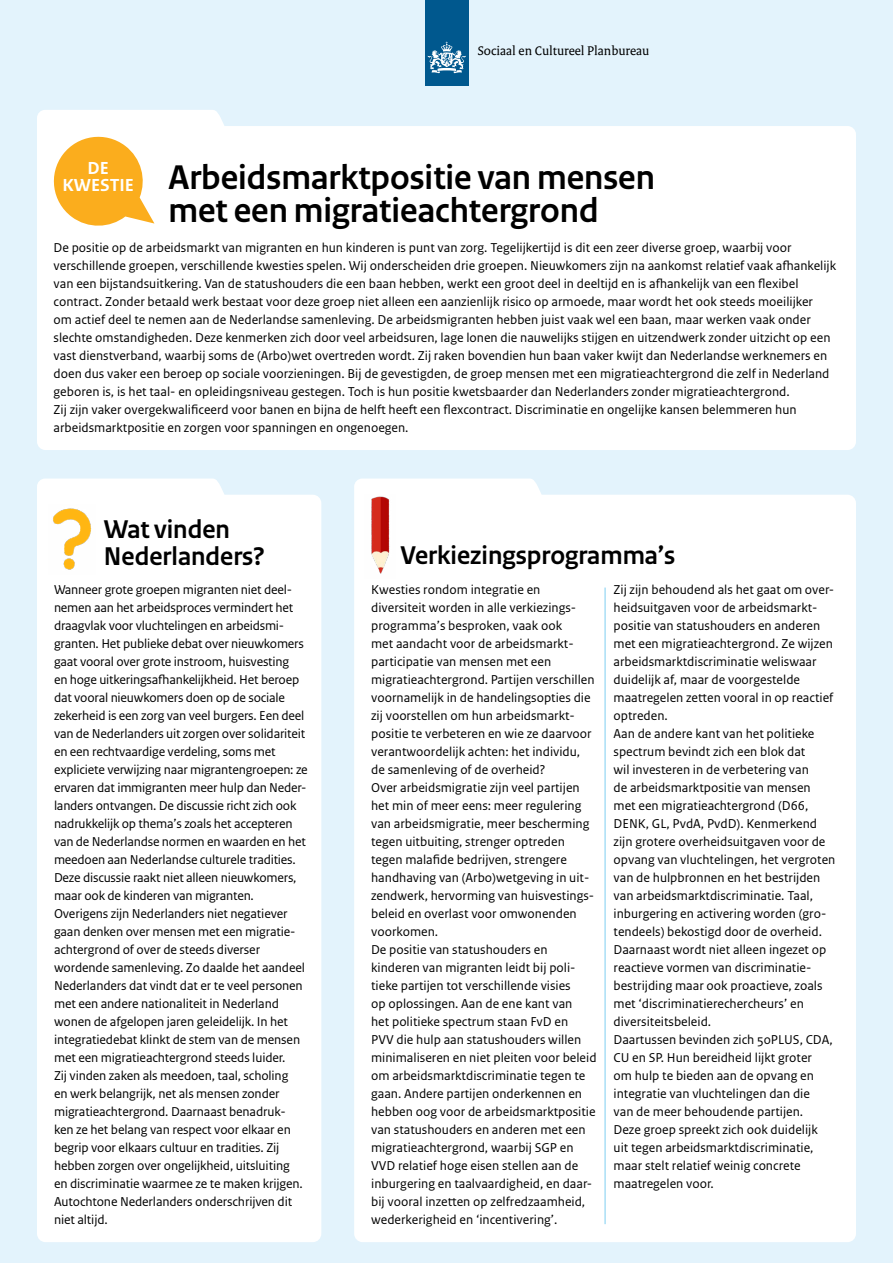
<style>
.page{position:relative;width:893px;height:1263px;background:#e3f3fc}
.page>*{position:absolute;margin:0;border:0;box-sizing:border-box;transform-origin:0 0}
.t1{font:700 36px/33px "Rijksoverheid Sans Heading";color:#000}
.t2{font:700 27px/27px "Rijksoverheid Sans Heading";color:#000}
.t3{font:700 18.3px/17.2px "Rijksoverheid Sans Text";color:#fff;text-align:center}
.t4{font:13.5px/18px "Rijksoverheid Sans Text";color:#000}
.t5{font:13.5px "Rijksoverheid Serif";color:#000}
</style>
<div class="page">
<div style="left:354px;top:478px;width:502px;height:764px;background:#fff"></div>
<div style="left:37px;top:478px;width:284px;height:764px;background:#fff"></div>
<div style="left:37px;top:110px;width:819px;height:340px;background:#fff"></div>
<div style="left:425px;top:0;width:44px;height:86px;background:#00588e"></div>
<svg style="left:428px;top:42px;width:38px;height:32px"></svg>
<hr style="left:605px;top:587px;width:1px;height:637px;background:#7dcef1">
<svg style="left:48px;top:131px;width:106px;height:98px;background:#fccb71"></svg>
<img style="left:364px;top:494px;width:31px;height:85px">
<img style="left:49px;top:504px;width:47px;height:71px">
<p class="t5" style="left:478px;top:42px;width:173px">Sociaal en Cultureel Planbureau</p>
<h3 class="t3" style="left:62px;top:160px;width:73px">DE<br>KWESTIE</h3>
<h1 class="t1" style="left:168px;top:162px;width:488px">Arbeidsmarktpositie van mensen met een migratieachtergrond</h1>
<p class="t4" style="left:54px;top:239px;width:784px">De positie op de arbeidsmarkt van migranten en hun kinderen is punt van zorg. Tegelijkertijd is dit een zeer diverse groep, waarbij voor verschillende groepen, verschillende kwesties spelen. Wij onderscheiden drie groepen. Nieuwkomers zijn na aankomst relatief vaak afhankelijk van een bijstandsuitkering. Van de statushouders die een baan hebben, werkt een groot deel in deeltijd en is afhankelijk van een flexibel contract. Zonder betaald werk bestaat voor deze groep niet alleen een aanzienlijk risico op armoede, maar wordt het ook steeds moeilijker<br>om actief deel te nemen aan de Nederlandse samenleving. De arbeidsmigranten hebben juist vaak wel een baan, maar werken vaak onder slechte omstandigheden. Deze kenmerken zich door veel arbeidsuren, lage lonen die nauwelijks stijgen en uitzendwerk zonder uitzicht op een vast dienstverband, waarbij soms de (Arbo)wet overtreden wordt. Zij raken bovendien hun baan vaker kwijt dan Nederlandse werknemers en doen dus vaker een beroep op sociale voorzieningen. Bij de gevestigden, de groep mensen met een migratieachtergrond die zelf in Nederland geboren is, is het taal- en opleidingsniveau gestegen. Toch is hun positie kwetsbaarder dan Nederlanders zonder migratieachtergrond.<br>Zij zijn vaker overgekwalificeerd voor banen en bijna de helft heeft een flexcontract. Discriminatie en ongelijke kansen belemmeren hun arbeidsmarktpositie en zorgen voor spanningen en ongenoegen.</p>
<h2 class="t2" style="left:104px;top:516px;width:162px">Wat vinden<br>Nederlanders?</h2>
<p class="t4" style="left:54px;top:581px;width:255px">Wanneer grote groepen migranten niet deel&shy;nemen aan het arbeidsproces vermindert het draagvlak voor vluchtelingen en arbeidsmi&shy;granten. Het publieke debat over nieuwkomers gaat vooral over grote instroom, huisvesting<br>en hoge uitkeringsafhankelijkheid. Het beroep dat vooral nieuwkomers doen op de sociale zekerheid is een zorg van veel burgers. Een deel van de Nederlanders uit zorgen over solidariteit en een rechtvaardige verdeling, soms met expliciete verwijzing naar migrantengroepen: ze ervaren dat immigranten meer hulp dan Neder&shy;landers ontvangen. De discussie richt zich ook nadrukkelijk op thema’s zoals het accepteren van de Nederlandse normen en waarden en het meedoen aan Nederlandse culturele tradities.<br>Deze discussie raakt niet alleen nieuwkomers, maar ook de kinderen van migranten.<br>Overigens zijn Nederlanders niet negatiever gaan denken over mensen met een migratie&shy;achtergrond of over de steeds diverser wordende samenleving. Zo daalde het aandeel Nederlanders dat vindt dat er te veel personen met een andere nationaliteit in Nederland wonen de afgelopen jaren geleidelijk. In het integratiedebat klinkt de stem van de mensen met een migratieachtergrond steeds luider.<br>Zij vinden zaken als meedoen, taal, scholing<br>en werk belangrijk, net als mensen zonder migratieachtergrond. Daarnaast benadruk&shy;ken ze het belang van respect voor elkaar en begrip voor elkaars cultuur en tradities. Zij hebben zorgen over ongelijkheid, uitsluiting<br>en discriminatie waarmee ze te maken krijgen.<br>Autochtone Nederlanders onderschrijven dit niet altijd.</p>
<h2 class="t2" style="left:401px;top:542px;width:276px">Verkiezingsprogramma’s</h2>
<p class="t4" style="left:371px;top:581px;width:227px">Kwesties rondom integratie en diversiteit worden in alle verkiezings&shy;programma’s besproken, vaak ook<br>met aandacht voor de arbeidsmarkt&shy;participatie van mensen met een migratieachtergrond. Partijen verschillen voornamelijk in de handelingsopties die zij voorstellen om hun arbeidsmarkt&shy;positie te verbeteren en wie ze daarvoor verantwoordelijk achten: het individu, de samenleving of de overheid?<br>Over arbeidsmigratie zijn veel partijen het min of meer eens: meer regulering van arbeidsmigratie, meer bescherming tegen uitbuiting, strenger optreden tegen malafide bedrijven, strengere handhaving van (Arbo)wetgeving in uit&shy;zendwerk, hervorming van huisvestings&shy;beleid en overlast voor omwonenden voorkomen.<br>De positie van statushouders en kinderen van migranten leidt bij poli&shy;tieke partijen tot verschillende visies<br>op oplossingen. Aan de ene kant van<br>het politieke spectrum staan FvD en<br>PVV die hulp aan statushouders willen minimaliseren en niet pleiten voor beleid om arbeidsmarktdiscriminatie tegen te gaan. Andere partijen onderkennen en hebben oog voor de arbeidsmarktpositie van statushouders en anderen met een migratieachtergrond, waarbij SGP en VVD relatief hoge eisen stellen aan de inburgering en taalvaardigheid, en daar&shy;bij vooral inzetten op zelfredzaamheid, wederkerigheid en ‘incentivering’.</p>
<p class="t4" style="left:614px;top:581px;width:223px">Zij zijn behoudend als het gaat om over&shy;heidsuitgaven voor de arbeidsmarkt&shy;positie van statushouders en anderen met een migratieachtergrond. Ze wijzen arbeidsmarktdiscriminatie weliswaar duidelijk af, maar de voorgestelde maatregelen zetten vooral in op reactief optreden.<br>Aan de andere kant van het politieke spectrum bevindt zich een blok dat<br>wil investeren in de verbetering van<br>de arbeidsmarktpositie van mensen met een migratieachtergrond (D66, DENK, GL, PvdA, PvdD). Kenmerkend zijn grotere overheidsuitgaven voor de opvang van vluchtelingen, het vergroten van de hulpbronnen en het bestrijden van arbeidsmarktdiscriminatie. Taal, inburgering en activering worden (gro&shy;tendeels) bekostigd door de overheid.<br>Daarnaast wordt niet alleen ingezet op reactieve vormen van discriminatie&shy;bestrijding maar ook proactieve, zoals met ‘discriminatierechercheurs’ en diversiteitsbeleid.<br>Daartussen bevinden zich 50PLUS, CDA, CU en SP. Hun bereidheid lijkt groter<br>om hulp te bieden aan de opvang en integratie van vluchtelingen dan die<br>van de meer behoudende partijen.<br>Deze groep spreekt zich ook duidelijk uit tegen arbeidsmarktdiscriminatie, maar stelt relatief weinig concrete maatregelen voor.</p>
</div>
